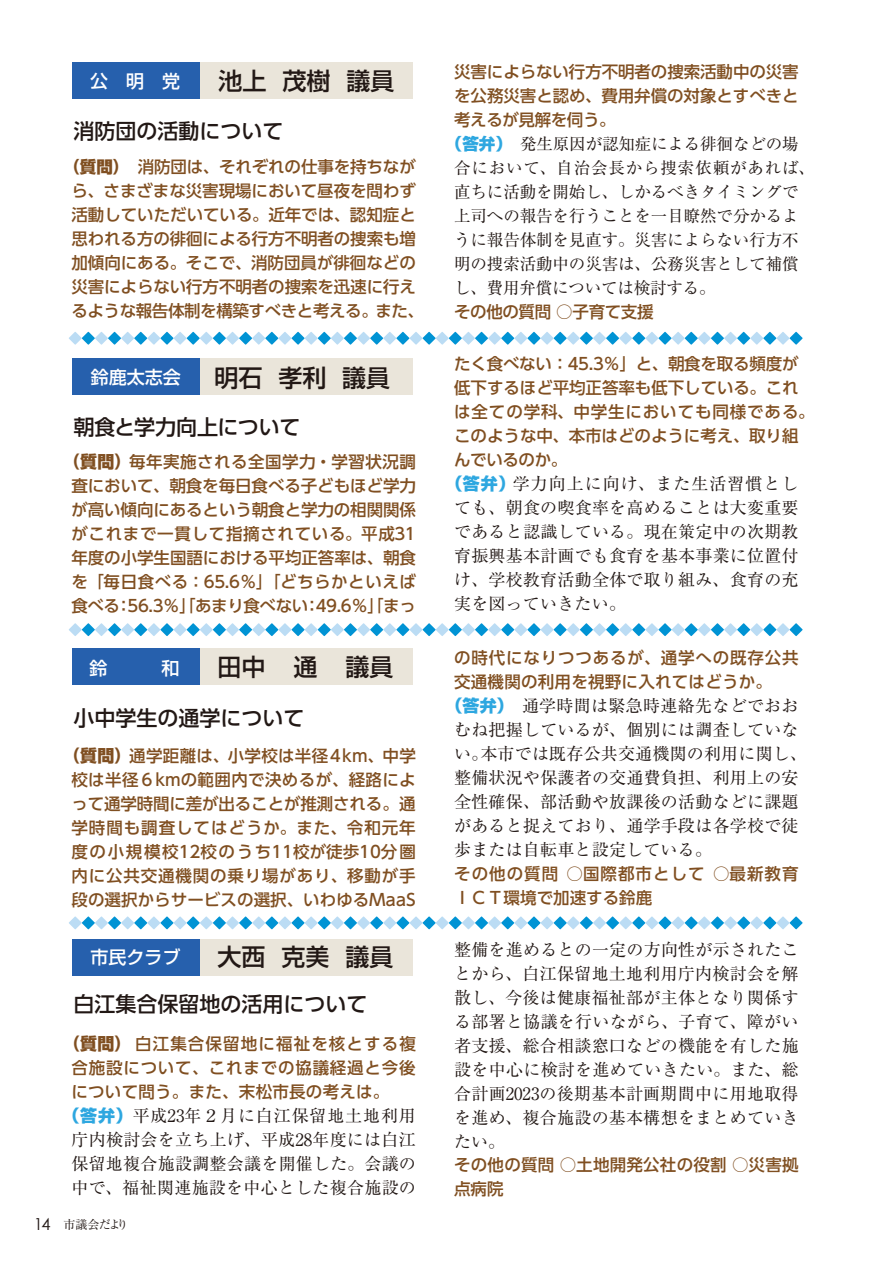
<style>
.page{position:relative;width:893px;height:1263px;background:#fff}
.page>*{position:absolute;margin:0;border:0;box-sizing:border-box;transform-origin:0 0}
.t1{font:500 24px "Shin Go Pro";color:#221815}
.t2{font:500 21px "UD Shin Go Pro";color:#221815}
.t3{font:500 18px "Shin Go Pro";color:#fff}
.t4{font:16.95px/24px "Ryumin Pro";letter-spacing:.015em;color:#221815;text-align:justify}
.t5{font:500 16.5px/24px "UD Shin Go Pro";color:#804f21;text-align:center}
.t6{font:500 16.5px/24px "UD Shin Go Pro";letter-spacing:.02em;color:#804f21;text-align:center}
.t7{font:16.5px/24px "Ryumin Pro";letter-spacing:-.005em;color:#221815}
.t8{font:500 16.5px/24px "UD Shin Go Pro";letter-spacing:.03em;color:#804f21}
.t9{font:500 16.5px/24px "UD Shin Go Pro";letter-spacing:.06em;color:#804f21}
.t10{font:500 16.5px "UD Shin Go Pro";letter-spacing:-.025em;color:#804f21}
.t11{font:12px "Ryumin Pro";letter-spacing:-.045em;color:#221815}
.s1{font-weight:800}
.s2{font-weight:800;font-size:16.95px}
.s3{font-family:"Shin Go Pro";font-weight:800;color:#2ea7e0}
.s4{font-family:"Century Gothic";font-size:16.5px}
</style>
<div class="page">
<div style="left:73px;top:939px;width:340px;height:36px;background:#eae5da"></div>
<div style="left:73px;top:939px;width:127px;height:36px;background:#2660ad"></div>
<div style="left:73px;top:63px;width:340px;height:36px;background:#eae5da"></div>
<div style="left:73px;top:63px;width:127px;height:36px;background:#2660ad"></div>
<div style="left:73px;top:358px;width:340px;height:37px;background:#eae5da"></div>
<div style="left:73px;top:358px;width:127px;height:37px;background:#2660ad"></div>
<div style="left:73px;top:648px;width:340px;height:36px;background:#eae5da"></div>
<div style="left:73px;top:648px;width:127px;height:36px;background:#2660ad"></div>
<svg style="left:69px;top:916px;width:734px;height:13px"></svg>
<svg style="left:69px;top:623px;width:734px;height:13px"></svg>
<svg style="left:69px;top:332px;width:734px;height:13px"></svg>
<p class="t3" style="left:90px;top:66px;width:91px">公　明　党</p>
<h1 class="t1" style="left:219px;top:61px;width:177px">池上 茂樹 議員</h1>
<p class="t2" style="left:73px;top:114px;width:211px">消防団の活動について</p>
<p class="t5" style="left:63px;top:154px;width:362px"><span class="s1">（質問）</span>消防団は、それぞれの仕事を持ちながら、さまざまな災害現場において昼夜を問わず活動していただいている。近年では、認知症と思われる方の徘徊による行方不明者の捜索も増加傾向にある。そこで、消防団員が徘徊などの災害によらない行方不明者の捜索を迅速に行えるような報告体制を構築すべきと考える。また、</p>
<p class="t3" style="left:91px;top:363px;width:91px">鈴鹿太志会</p>
<h1 class="t1" style="left:214px;top:358px;width:177px">明石 孝利 議員</h1>
<p class="t2" style="left:73px;top:410px;width:229px">朝食と学力向上について</p>
<p class="t5" style="left:63px;top:449px;width:354px"><span class="s2">（質問）</span>毎年実施される全国学力・学習状況調査において、朝食を毎日食べる子どもほど学力が高い傾向にあるという朝食と学力の相関関係がこれまで一貫して指摘されている。平成31年度の小学生国語における平均正答率は、朝食を「毎日食べる：65.6％」「どちらかといえば食べる：56.3％」「あまり食べない：49.6％」「まっ</p>
<h1 class="t1" style="left:218px;top:647px;width:177px">田中 通 議員</h1>
<p class="t2" style="left:73px;top:701px;width:232px">小中学生の通学について</p>
<p class="t6" style="left:63px;top:743px;width:358px"><span class="s2">（質問）</span>通学距離は、小学校は半径４km、中学校は半径６kmの範囲内で決めるが、経路によって通学時間に差が出ることが推測される。通学時間も調査してはどうか。また、令和元年度の小規模校12校のうち11校が徒歩10分圏内に公共交通機関の乗り場があり、移動が手段の選択からサービスの選択、いわゆるＭａａＳ</p>
<p class="t3" style="left:91px;top:942px;width:91px">市民クラブ</p>
<h1 class="t1" style="left:218px;top:937px;width:177px">大西 克美 議員</h1>
<p class="t2" style="left:73px;top:987px;width:295px">白江集合保留地の活用について</p>
<p class="t5" style="left:71px;top:1031px;width:346px;text-align:justify;text-indent:-8px"><span class="s2">（質問）</span> 白江集合保留地に福祉を核とする複合施設について、これまでの協議経過と今後について問う。また、末松市長の考えは。</p>
<p class="t4" style="left:63px;top:1102px;width:354px;text-align:center"><span class="s3">（答弁）</span>平成23年２月に白江保留地土地利用庁内検討会を立ち上げ、平成28年度には白江保留地複合施設調整会議を開催した。会議の中で、福祉関連施設を中心とした複合施設の</p>
<p class="t11" style="left:34px;top:1215px;width:96px"><span class="s4">14</span> 市議会だより</p>
<p class="t5" style="left:454px;top:59px;width:346px;text-align:justify">災害によらない行方不明者の捜索活動中の災害を公務災害と認め、費用弁償の対象とすべきと考えるが見解を伺う。</p>
<p class="t7" style="left:454px;top:131px;width:362px;text-indent:-8px"><span class="s3">（答弁）</span>発生原因が認知症による徘徊などの場合において、自治会長から捜索依頼があれば、直ちに活動を開始し、しかるべきタイミングで上司への報告を行うことを一目瞭然で分かるように報告体制を見直す。災害によらない行方不明の捜索活動中の災害は、公務災害として補償し、費用弁償については検討する。</p>
<p class="t10" style="left:454px;top:298px;width:201px">その他の質問 ○子育て支援</p>
<p class="t5" style="left:454px;top:351px;width:362px;text-align:left">たく食べない：45.3％」と、朝食を取る頻度が低下するほど平均正答率も低下している。これは全ての学科、中学生においても同様である。このような中、本市はどのように考え、取り組んでいるのか。</p>
<p class="t4" style="left:454px;top:471px;width:346px;text-indent:-8px"><span class="s3">（答弁）</span>学力向上に向け、また生活習慣としても、朝食の喫食率を高めることは大変重要であると認識している。現在策定中の次期教育振興基本計画でも食育を基本事業に位置付け、学校教育活動全体で取り組み、食育の充実を図っていきたい。</p>
<p class="t8" style="left:454px;top:645px;width:346px">の時代になりつつあるが、通学への既存公共交通機関の利用を視野に入れてはどうか。</p>
<p class="t4" style="left:454px;top:693px;width:354px;text-align:left;text-indent:-8px"><span class="s3">（答弁）</span>通学時間は緊急時連絡先などでおおむね把握しているが、個別には調査していない。本市では既存公共交通機関の利用に関し、整備状況や保護者の交通費負担、利用上の安全性確保、部活動や放課後の活動などに課題があると捉えており、通学手段は各学校で徒歩または自転車と設定している。</p>
<p class="t9" style="left:454px;top:861px;width:346px">その他の質問 ○国際都市として ○最新教育<br>ＩＣＴ環境で加速する鈴鹿</p>
<p class="t4" style="left:454px;top:936px;width:346px">整備を進めるとの一定の方向性が示されたことから、白江保留地土地利用庁内検討会を解散し、今後は健康福祉部が主体となり関係する部署と協議を行いながら、子育て、障がい者支援、総合相談窓口などの機能を有した施設を中心に検討を進めていきたい。また、総合計画2023の後期基本計画期間中に用地取得を進め、複合施設の基本構想をまとめていきたい。</p>
<p class="t5" style="left:454px;top:1152px;width:346px;text-align:left">その他の質問 ○土地開発公社の役割 ○災害拠点病院</p>
</div>
